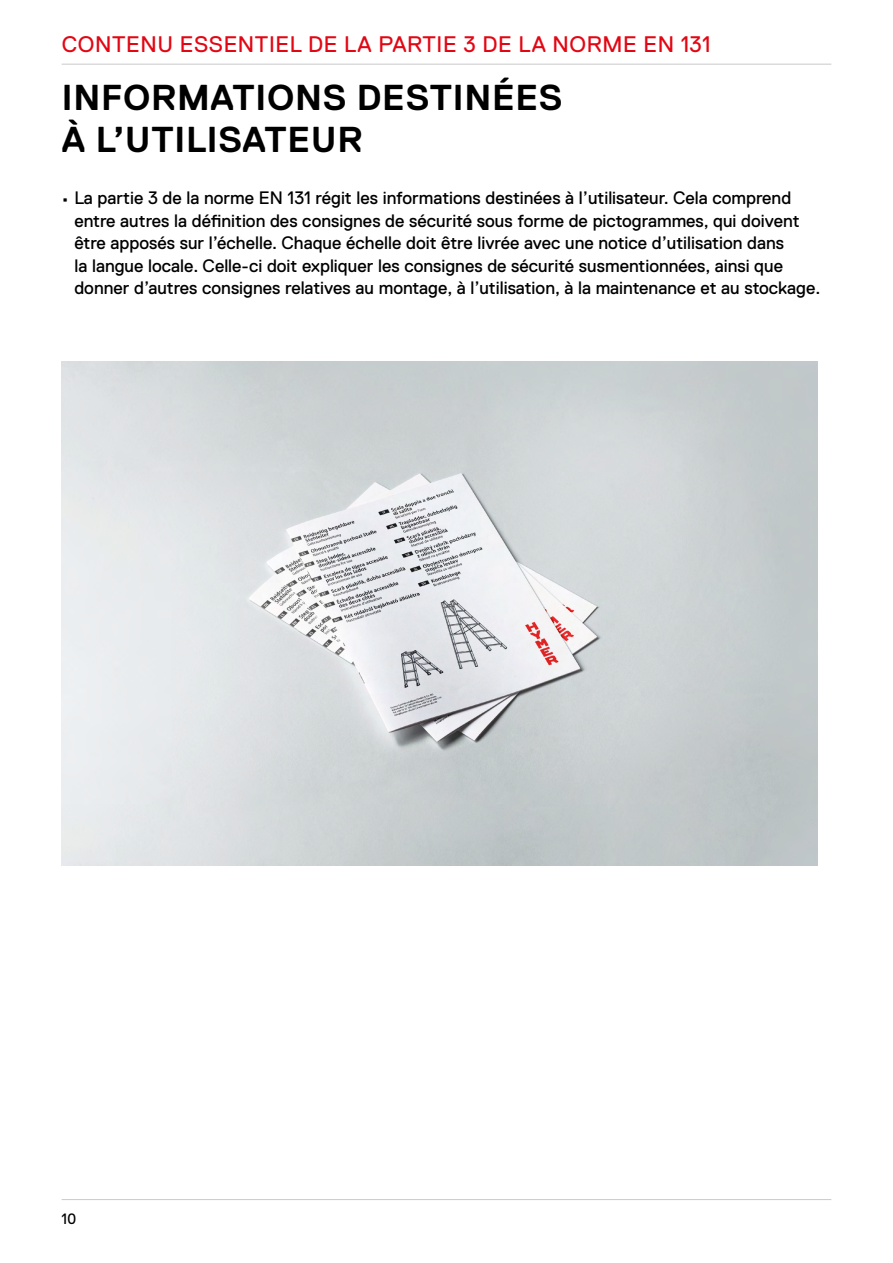
<style>
.page{position:relative;width:893px;height:1263px;background:#fff}
.page>*{position:absolute;margin:0;border:0;box-sizing:border-box;transform-origin:0 0}
.t1{font:700 36px/42px "Replica Pro";letter-spacing:.02em;color:#000}
.t2{font:22.5px "Replica Pro";letter-spacing:.025em;color:#e30613}
.t3{font:18px/22.5px "Replica Pro";color:#000}
.t4{font:15px "Replica Pro";color:#000}
.s1{font-size:27px}
</style>
<div class="page">
<hr style="left:62px;top:64px;width:769px;height:1px;background:#cacaca">
<hr style="left:62px;top:1199px;width:769px;height:1px;background:#cacaca">
<img style="left:62px;top:361px;width:756px;height:504px">
<p class="t2" style="left:62px;top:31px;width:650px">CONTENU ESSENTIEL DE LA PARTIE 3 DE LA NORME EN 131</p>
<h1 class="t1" style="left:62px;top:76px;width:502px">INFORMATIONS DESTINÉES<br>À L’UTILISATEUR</h1>
<p class="t3" style="left:74px;top:187px;width:747px;text-indent:-13px"><span class="s1">·</span> La partie 3 de la norme EN 131 régit les informations destinées à l’utilisateur. Cela comprend entre autres la définition des consignes de sécurité sous forme de pictogrammes, qui doivent être apposés sur l’échelle. Chaque échelle doit être livrée avec une notice d’utilisation dans<br>la langue locale. Celle-ci doit expliquer les consignes de sécurité susmentionnées, ainsi que donner d’autres consignes relatives au montage, à l’utilisation, à la maintenance et au stockage.</p>
<p class="t4" style="left:62px;top:1210px;width:16px">10</p>
</div>
